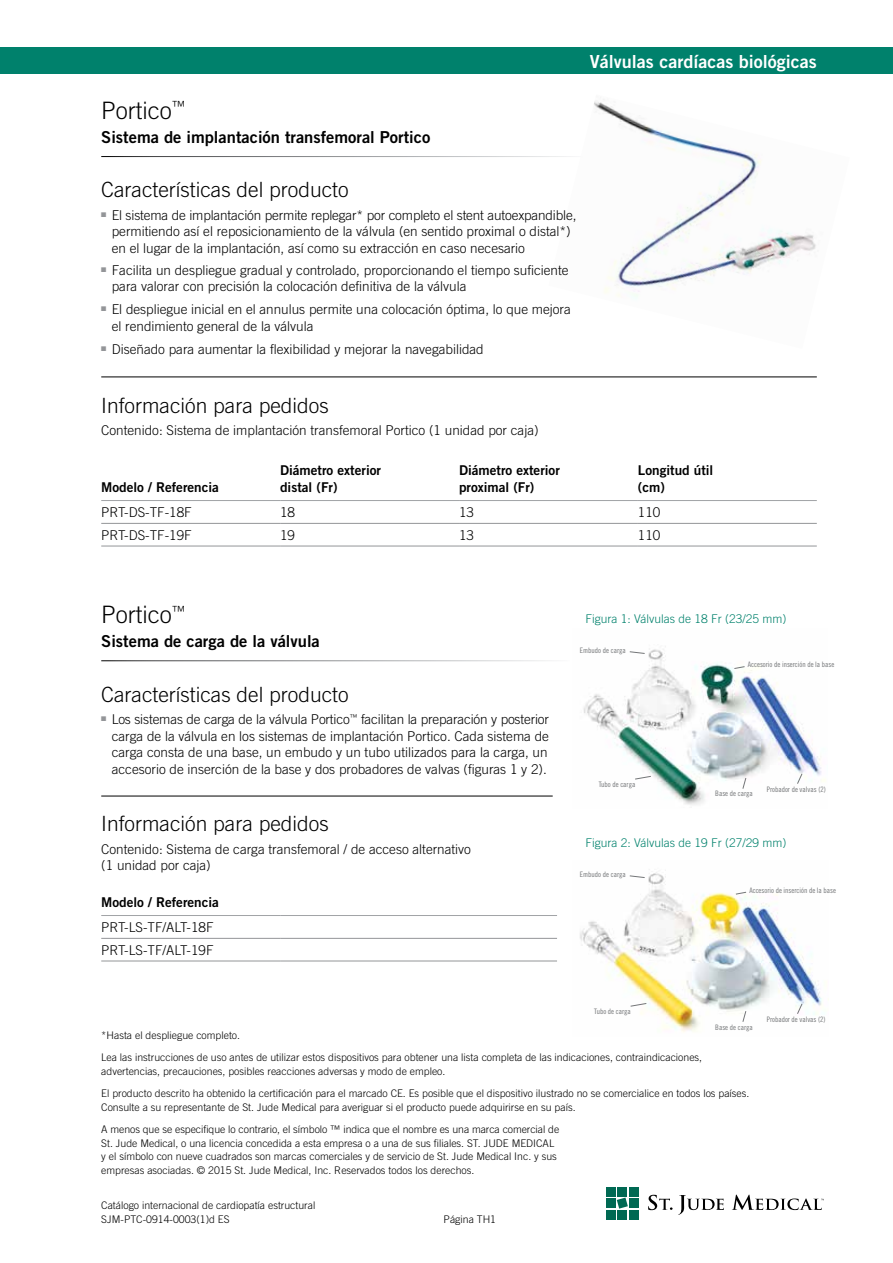
<style>
.page{position:relative;width:893px;height:1263px;background:#fff}
.page>*{position:absolute;margin:0;border:0;box-sizing:border-box;transform-origin:0 0}
.t1{font:300 24px "Trade Gothic";color:#000}
.t2{font:300 21px "Trade Gothic";color:#000}
.t3{font:18px "Trade Gothic Bold Two";color:#fff}
.t4{font:16.5px "Trade Gothic Bold Two";color:#000}
.t5{font:300 13.5px/16.5px "Trade Gothic";color:#000}
.t6{font:13.5px/16.5px "Trade Gothic Bold Two";color:#000}
.t7{font:300 12px "Trade Gothic LT Std";color:#00816c}
.t8{font:300 10.5px/22.5px "Trade Gothic";color:#000}
.t9{font:7.5px "Trade Gothic Cond Eighteen";color:#737577}
</style>
<div class="page">
<img style="left:594px;top:99px;width:222px;height:200px">
<img style="left:583px;top:646px;width:243px;height:159px">
<img style="left:580px;top:872px;width:249px;height:160px">
<hr style="left:101px;top:376px;width:716px;height:1px;background:#000">
<hr style="left:101px;top:500px;width:179px;height:1px;background:#a1a3a6">
<hr style="left:280px;top:500px;width:179px;height:1px;background:#a1a3a6">
<hr style="left:459px;top:500px;width:179px;height:1px;background:#a1a3a6">
<hr style="left:638px;top:500px;width:179px;height:1px;background:#a1a3a6">
<hr style="left:101px;top:523px;width:179px;height:1px;background:#939598">
<hr style="left:280px;top:523px;width:179px;height:1px;background:#939598">
<hr style="left:459px;top:523px;width:179px;height:1px;background:#939598">
<hr style="left:638px;top:523px;width:179px;height:1px;background:#939598">
<hr style="left:101px;top:546px;width:179px;height:1px;background:#939598">
<hr style="left:280px;top:546px;width:179px;height:1px;background:#939598">
<hr style="left:459px;top:546px;width:179px;height:1px;background:#939598">
<hr style="left:638px;top:546px;width:179px;height:1px;background:#939598">
<div style="left:0;top:47px;width:893px;height:27px;background:#00816c"></div>
<hr style="left:101px;top:796px;width:452px;height:1px;background:#000">
<hr style="left:101px;top:915px;width:179px;height:1px;background:#a1a3a6">
<hr style="left:280px;top:915px;width:277px;height:1px;background:#a1a3a6">
<hr style="left:101px;top:938px;width:179px;height:1px;background:#939598">
<hr style="left:280px;top:938px;width:277px;height:1px;background:#939598">
<hr style="left:101px;top:961px;width:179px;height:1px;background:#939598">
<hr style="left:280px;top:961px;width:277px;height:1px;background:#939598">
<svg style="left:629px;top:651px;width:16px;height:3px"></svg>
<svg style="left:635px;top:776px;width:16px;height:3px"></svg>
<svg style="left:734px;top:666px;width:11px;height:3px"></svg>
<svg style="left:742px;top:777px;width:4px;height:12px"></svg>
<svg style="left:797px;top:773px;width:5px;height:11px"></svg>
<svg style="left:629px;top:875px;width:16px;height:3px"></svg>
<svg style="left:630px;top:1003px;width:17px;height:4px"></svg>
<svg style="left:735px;top:892px;width:11px;height:2px"></svg>
<svg style="left:742px;top:1011px;width:4px;height:11px"></svg>
<svg style="left:797px;top:1003px;width:5px;height:11px"></svg>
<svg style="left:648px;top:1195px;width:76px;height:20px"></svg>
<svg style="left:732px;top:1194px;width:92px;height:16px"></svg>
<div style="left:606px;top:1187px;width:9px;height:9px;background:#006953"></div>
<div style="left:629px;top:1187px;width:9px;height:9px;background:#006953"></div>
<div style="left:618px;top:1187px;width:9px;height:9px;background:#006953"></div>
<div style="left:606px;top:1198px;width:9px;height:10px;background:#006953"></div>
<div style="left:629px;top:1198px;width:9px;height:10px;background:#006953"></div>
<svg style="left:617px;top:1197px;width:11px;height:11px"></svg>
<div style="left:606px;top:1210px;width:9px;height:9px;background:#006953"></div>
<div style="left:629px;top:1210px;width:9px;height:9px;background:#006953"></div>
<div style="left:618px;top:1210px;width:9px;height:9px;background:#006953"></div>
<h1 class="t1" style="left:101px;top:96px;width:86px">Portico<sup>™</sup></h1>
<p class="t4" style="left:101px;top:127px;width:331px">Sistema de implantación transfemoral Portico</p>
<h2 class="t2" style="left:101px;top:177px;width:249px">Características del producto</h2>
<p class="t5" style="left:112px;top:207px;width:466px;text-indent:-10px"><sup>■</sup> El sistema de implantación permite replegar* por completo el stent autoexpandible, permitiendo así el reposicionamiento de la válvula (en sentido proximal o distal*) en el lugar de la implantación, así como su extracción en caso necesario</p>
<p class="t5" style="left:112px;top:261px;width:458px;text-indent:-10px"><sup>■</sup> Facilita un despliegue gradual y controlado, proporcionando el tiempo suficiente para valorar con precisión la colocación definitiva de la válvula</p>
<p class="t5" style="left:112px;top:301px;width:461px;text-indent:-10px"><sup>■</sup> El despliegue inicial en el annulus permite una colocación óptima, lo que mejora el rendimiento general de la válvula</p>
<p class="t5" style="left:101px;top:341px;width:384px"><sup>■</sup> Diseñado para aumentar la flexibilidad y mejorar la navegabilidad</p>
<h3 class="t3" style="left:590px;top:50px;width:228px">Válvulas cardíacas biológicas</h3>
<h2 class="t2" style="left:101px;top:393px;width:229px">Información para pedidos</h2>
<p class="t5" style="left:101px;top:422px;width:439px">Contenido: Sistema de implantación transfemoral Portico (1 unidad por caja)</p>
<p class="t6" style="left:101px;top:478px;width:119px">Modelo / Referencia</p>
<p class="t6" style="left:280px;top:462px;width:102px">Diámetro exterior distal (Fr)</p>
<p class="t6" style="left:459px;top:462px;width:102px">Diámetro exterior proximal (Fr)</p>
<p class="t6" style="left:638px;top:462px;width:77px">Longitud útil (cm)</p>
<p class="t5" style="left:101px;top:504px;width:92px">PRT-DS-TF-18F</p>
<p class="t5" style="left:280px;top:504px;width:17px">18</p>
<p class="t5" style="left:459px;top:504px;width:17px">13</p>
<p class="t5" style="left:638px;top:504px;width:24px">110</p>
<p class="t5" style="left:101px;top:527px;width:92px">PRT-DS-TF-19F</p>
<p class="t5" style="left:280px;top:527px;width:17px">19</p>
<p class="t5" style="left:459px;top:527px;width:17px">13</p>
<p class="t5" style="left:638px;top:527px;width:24px">110</p>
<h1 class="t1" style="left:101px;top:600px;width:86px">Portico<sup>™</sup></h1>
<p class="t4" style="left:101px;top:631px;width:220px">Sistema de carga de la válvula</p>
<h2 class="t2" style="left:101px;top:682px;width:249px">Características del producto</h2>
<p class="t5" style="left:112px;top:711px;width:439px;text-align:justify;text-indent:-11px"><sup>■</sup> Los sistemas de carga de la válvula Portico<sup>™</sup> facilitan la preparación y posterior carga de la válvula en los sistemas de implantación Portico. Cada sistema de carga consta de una base, un embudo y un tubo utilizados para la carga, un accesorio de inserción de la base y dos probadores de valvas (figuras 1 y 2).</p>
<h2 class="t2" style="left:101px;top:811px;width:229px">Información para pedidos</h2>
<p class="t5" style="left:101px;top:841px;width:371px">Contenido: Sistema de carga transfemoral / de acceso alternativo (1 unidad por caja)</p>
<p class="t6" style="left:101px;top:893px;width:119px">Modelo / Referencia</p>
<p class="t5" style="left:101px;top:916px;width:114px;line-height:22.6px">PRT-LS-TF/ALT-18F<br>PRT-LS-TF/ALT-19F</p>
<p class="t7" style="left:585px;top:612px;width:203px">Figura 1: Válvulas de 18 Fr (23/25 mm)</p>
<p class="t9" style="left:580px;top:645px;width:47px">Embudo de carga</p>
<p class="t9" style="left:599px;top:779px;width:38px">Tubo de carga</p>
<p class="t9" style="left:748px;top:660px;width:88px">Accesorio de inserción de la base</p>
<p class="t9" style="left:715px;top:789px;width:39px">Base de carga</p>
<p class="t9" style="left:767px;top:785px;width:61px">Probador de valvas (2)</p>
<p class="t7" style="left:585px;top:835px;width:203px">Figura 2: Válvulas de 19 Fr (27/29 mm)</p>
<p class="t9" style="left:580px;top:869px;width:47px">Embudo de carga</p>
<p class="t9" style="left:749px;top:885px;width:88px">Accesorio de inserción de la base</p>
<p class="t9" style="left:594px;top:1007px;width:38px">Tubo de carga</p>
<p class="t9" style="left:715px;top:1022px;width:39px">Base de carga</p>
<p class="t8" style="left:101px;top:1023px;width:602px">*Hasta el despliegue completo.<br>Lea las instrucciones de uso antes de utilizar estos dispositivos para obtener una lista completa de las indicaciones, contraindicaciones,</p>
<p class="t8" style="left:101px;top:1059px;width:650px">advertencias, precauciones, posibles reacciones adversas y modo de empleo.<br>El producto descrito ha obtenido la certificación para el marcado CE. Es posible que el dispositivo ilustrado no se comercialice en todos los países.</p>
<p class="t8" style="left:101px;top:1095px;width:476px">Consulte a su representante de St. Jude Medical para averiguar si el producto puede adquirirse en su país.<br>A menos que se especifique lo contrario, el símbolo ™ indica que el nombre es una marca comercial de</p>
<p class="t8" style="left:101px;top:1136px;width:457px;line-height:13.5px">St. Jude Medical, o una licencia concedida a esta empresa o a una de sus filiales. ST. JUDE MEDICAL y el símbolo con nueve cuadrados son marcas comerciales y de servicio de St. Jude Medical Inc. y sus empresas asociadas. © 2015 St. Jude Medical, Inc. Reservados todos los derechos.</p>
<p class="t8" style="left:444px;top:1207px;width:54px">Página TH1</p>
<p class="t8" style="left:101px;top:1198px;width:216px;line-height:13.5px">Catálogo internacional de cardiopatía estructural<br>SJM-PTC-0914-0003(1)d ES</p>
<p class="t9" style="left:767px;top:1015px;width:61px">Probador de valvas (2)</p>
</div>
